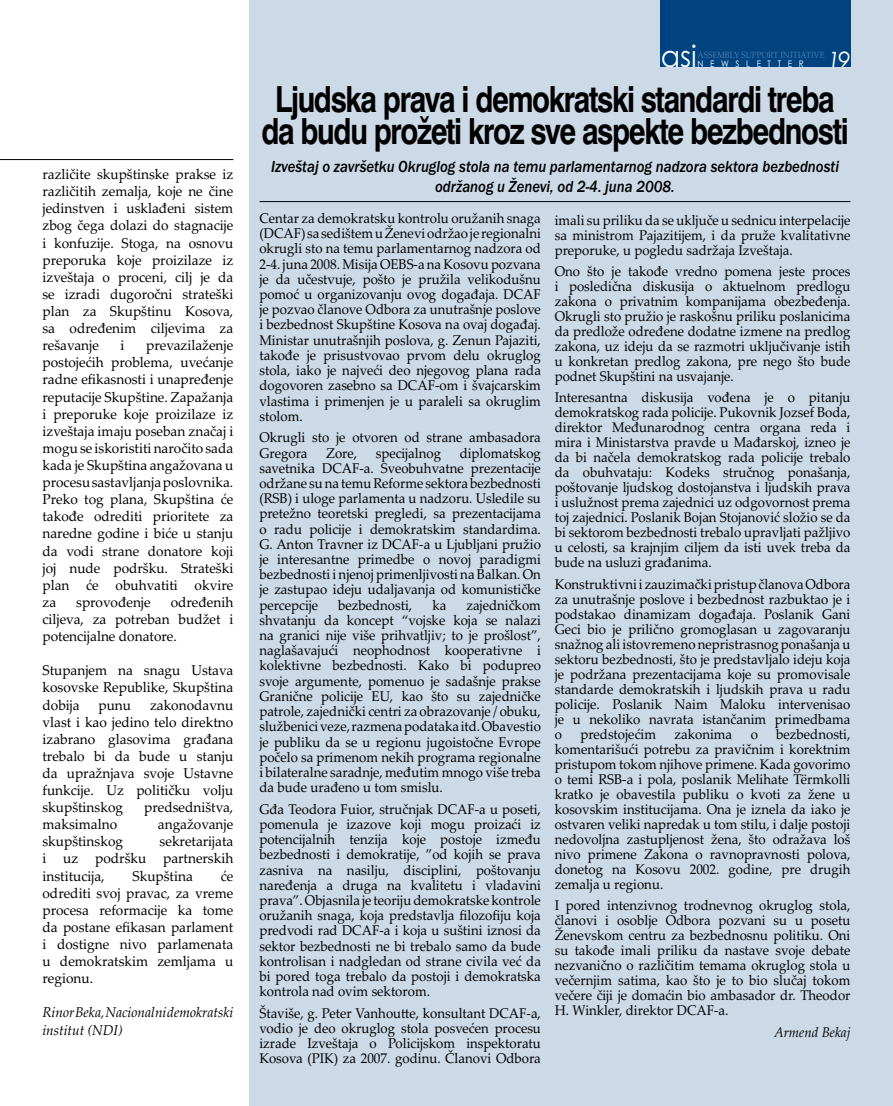
<style>
.page{position:relative;width:893px;height:1106px;background:#fff}
.page>*{position:absolute;margin:0;border:0;box-sizing:border-box;transform-origin:0 0}
.t1{font:700 36px/31.5px "Swiss 721 BT";letter-spacing:-.045em;color:#000;text-align:center;scale:.82 1}
.t2{font:30px "Century Gothic";color:#fff;scale:.95 1}
.t3{font:italic 22.5px "Century Gothic";color:#fff}
.t4{font:italic 500 16.5px/19.8px "Franklin Gothic";color:#000;text-align:center;scale:.9 1}
.t5{font:14.25px/17.1px "Palatino Linotype";color:#000;text-align:justify;scale:.96 1}
.t6{font:italic 14.25px/17.1px "Palatino Linotype";color:#000;scale:.96 1}
.t7{font:14.1px/15.1px "Palatino Linotype";color:#000;text-align:justify;scale:.94 1}
.t8{font:italic 14.1px "Palatino Linotype";color:#000;scale:.94 1}
.t9{font:9px "Palatino Linotype";color:#4c7ba7;scale:.9 1}
.t10{font:9px "Century Gothic";letter-spacing:.82em;color:#fff;scale:.9 1}
</style>
<div class="page">
<div style="left:660px;top:0;width:191px;height:67px;background:#004381"></div>
<div style="left:249px;top:67px;width:644px;height:1039px;background:#ccd9e6"></div>
<hr style="left:0;top:159px;width:233px;height:1px;background:#000">
<hr style="left:260px;top:201px;width:590px;height:1px;background:#000">
<div style="left:249px;top:0;width:411px;height:78px;background:#ccd9e6"></div>
<div style="left:851px;top:0;width:42px;height:78px;background:#ccd9e6"></div>
<p class="t5" style="left:43px;top:167px;width:200px">različite skupštinske prakse iz različitih zemalja, koje ne čine jedinstven i usklađeni sistem zbog čega dolazi do stagnacĳe i konfuzĳe. Stoga, na osnovu preporuka koje proizilaze iz izveštaja o proceni, cilj je da se izradi dugoročni strateški plan za Skupštinu Kosova, sa određenim ciljevima za rešavanje</p>
<p class="t5" style="left:43px;top:338px;width:200px;text-indent:104px">prevazilaženje postojećih problema, uvećanje radne efikasnosti i unapređenje reputacĳe Skupštine. Zapažanja i preporuke koje proizilaze iz izveštaja imaju poseban značaj i mogu se iskoristiti naročito sada kada je Skupština angažovana u procesu sastavljanja poslovnika.<br>Preko tog plana, Skupština će takođe odrediti prioritete za naredne godine i biće u stanju da vodi strane donatore koji joj nude podršku. Strateški plan će obuhvatiti okvire za</p>
<p class="t5" style="left:121px;top:338px;width:6px">i</p>
<p class="t5" style="left:43px;top:595px;width:200px;text-indent:128px">određenih ciljeva, za potreban budžet i potencĳalne donatore.</p>
<p class="t5" style="left:43px;top:663px;width:200px">Stupanjem na snagu Ustava kosovske Republike, Skupština dobĳa</p>
<p class="t5" style="left:76px;top:595px;width:79px">sprovođenje</p>
<p class="t5" style="left:43px;top:697px;width:200px;text-indent:107px">zakonodavnu vlast i kao jedino telo direktno izabrano glasovima građana trebalo bi da bude u stanju da upražnjava svoje Ustavne funkcĳe. Uz političku volju skupštinskog</p>
<p class="t5" style="left:98px;top:697px;width:36px">punu</p>
<p class="t5" style="left:144px;top:800px;width:94px">predsedništva,</p>
<p class="t5" style="left:43px;top:817px;width:79px">maksimalno</p>
<p class="t5" style="left:158px;top:817px;width:80px">angažovanje</p>
<p class="t5" style="left:43px;top:834px;width:85px">skupštinskog</p>
<p class="t5" style="left:43px;top:834px;width:200px;text-indent:117px">sekretarĳata i uz podršku partnerskih institucĳa,</p>
<p class="t5" style="left:43px;top:868px;width:200px;text-indent:178px">će odrediti svoj pravac, za vreme procesa reformacĳe ka tome da postane efikasan parlament i dostigne nivo parlamenata u demokratskim zemljama u regionu.</p>
<p class="t6" style="left:43px;top:1005px;width:200px">Rinor Beka, Nacionalni demokratski institut (NDI)</p>
<p class="t5" style="left:133px;top:868px;width:64px">Skupština</p>
<h2 class="t2" style="left:661px;top:40px;width:40px">asi</h2>
<p class="t10" style="left:698px;top:59px;width:119px">NEWSLETTER</p>
<h3 class="t3" style="left:828px;top:47px;width:24px">19</h3>
<h1 class="t1" style="left:261px;top:88px;width:718px">Ljudska prava i demokratski standardi treba da budu prožeti kroz sve aspekte bezbednosti</h1>
<p class="t4" style="left:271px;top:158px;width:633px">Izveštaj o završetku Okruglog stola na temu parlamentarnog nadzora sektora bezbednosti održanog u Ženevi, od 2-4. juna 2008.</p>
<p class="t7" style="left:259px;top:212px;width:301px">Centar za demokratsku kontrolu oružanih snaga (DCAF) sa sedištem u Ženevi održao je regionalni okrugli sto na temu parlamentarnog nadzora od 2-4. juna 2008. Misĳa OEBS-a na Kosovu pozvana je da učestvuje, pošto je pružila velikodušnu pomoć u organizovanju ovog događaja. DCAF je pozvao članove Odbora za unutrašnje poslove i bezbednost Skupštine Kosova na ovaj događaj.<br>Ministar unutrašnjih poslova, g. Zenun Pajaziti, takođe je prisustvovao prvom delu okruglog stola, iako je najveći deo njegovog plana rada dogovoren zasebno sa DCAF-om i švajcarskim vlastima i primenjen je u paraleli sa okruglim stolom.</p>
<p class="t7" style="left:259px;top:431px;width:301px">Okrugli sto je otvoren od strane ambasadora<br>Gregora</p>
<p class="t9" style="left:698px;top:51px;width:143px">ASSEMBLY SUPPORT INITIATIVE</p>
<p class="t7" style="left:555px;top:214px;width:316px">imali su priliku da se uključe u sednicu interpelacĳe sa ministrom Pajazitĳem, i da pruže kvalitativne preporuke, u pogledu sadržaja Izveštaja.</p>
<p class="t7" style="left:555px;top:265px;width:316px">Ono što je takođe vredno pomena jeste proces i posledična diskusĳa o aktuelnom predlogu zakona o privatnim kompanĳama obezbeđenja.<br>Okrugli sto pružio je raskošnu priliku poslanicima da predlože određene dodatne izmene na predlog zakona, uz ideju da se razmotri uključivanje istih u konkretan predlog zakona, pre nego što bude podnet Skupštini na usvajanje.</p>
<p class="t7" style="left:555px;top:392px;width:316px">Interesantna diskusĳa vođena je o pitanju demokratskog rada policĳe. Pukovnik Jozsef Boda, direktor Međunarodnog centra organa reda i mira i Ministarstva pravde u Mađarskoj, izneo je da bi načela demokratskog rada policĳe trebalo da obuhvataju: Kodeks stručnog ponašanja, poštovanje ljudskog dostojanstva i ljudskih prava i uslužnost prema zajednici uz odgovornost prema toj zajednici. Poslanik Bojan Stojanović složio se da bi sektorom bezbednosti trebalo upravljati pažljivo u celosti, sa krajnjim ciljem da isti uvek treba da bude na usluzi građanima.</p>
<p class="t7" style="left:555px;top:578px;width:316px">Konstruktivni i zauzimački pristup članova Odbora za unutrašnje poslove i bezbednost razbuktao je i podstakao dinamizam događaja. Poslanik Gani Geci bio je prilično gromoglasan u zagovaranju snažnog ali istovremeno nepristrasnog ponašanja u sektoru bezbednosti, što je predstavljalo ideju koja je podržana prezentacĳama koje su promovisale standarde demokratskih i ljudskih prava u radu policĳe. Poslanik Naim Maloku intervenisao je u nekoliko navrata istančanim primedbama o</p>
<p class="t7" style="left:259px;top:447px;width:301px;text-indent:200px">diplomatskog savetnika DCAF-a. Sveobuhvatne prezentacĳe održane su na temu Reforme sektora bezbednosti (RSB) i uloge parlamenta u nadzoru. Usledile su pretežno teoretski pregledi, sa prezentacĳama o radu policĳe i demokratskim standardima.<br>G. Anton Travner iz DCAF-a u Ljubljani pružio je interesantne primedbe o novoj paradigmi bezbednosti i njenoj primenljivosti na Balkan. On je zastupao ideju udaljavanja od komunističke percepcĳe</p>
<p class="t7" style="left:326px;top:447px;width:34px">Zore,</p>
<p class="t7" style="left:376px;top:447px;width:71px">specĳalnog</p>
<p class="t7" style="left:259px;top:599px;width:301px;text-indent:207px">zajedničkom shvatanju da koncept “vojske koja se nalazi na granici nĳe više prihvatljiv; to je prošlost”, naglašavajući neophodnost kooperativne i kolektivne bezbednosti. Kako bi podupreo svoje argumente, pomenuo je sadašnje prakse Granične policĳe EU, kao što su zajedničke patrole, zajednički centri za obrazovanje / obuku, službenici veze, razmena podataka itd. Obavestio je publiku da se u regionu jugoistočne Evrope počelo sa primenom nekih programa regionalne i bilateralne saradnje, međutim mnogo više treba da bude urađeno u tom smislu.</p>
<p class="t7" style="left:259px;top:803px;width:301px">Gđa Teodora Fuior, stručnjak DCAF-a u poseti, pomenula je izazove koji mogu proizaći iz potencĳalnih tenzĳa koje postoje između bezbednosti i demokratĳe, ”od kojih se prava zasniva na nasilju, disciplini, poštovanju naređenja a druga na kvalitetu i vladavini prava”. Objasnila je teorĳu demokratske kontrole oružanih snaga, koja predstavlja filozofiju koja predvodi rad DCAF-a i koja u suštini iznosi da sektor bezbednosti ne bi trebalo samo da bude kontrolisan i nadgledan od strane civila već da bi pored toga trebalo da postoji i demokratska kontrola nad ovim sektorom.</p>
<p class="t7" style="left:259px;top:1007px;width:301px">Štaviše, g. Peter Vanhou e, konsultant DCAF-a, vodio je deo okruglog stola posvećen procesu izrade Izveštaja o Policĳskom inspektoratu Kosova (PIK) za 2007. godinu. Članovi Odbora</p>
<p class="t7" style="left:338px;top:599px;width:80px">bezbednosti,</p>
<p class="t7" style="left:432px;top:599px;width:16px">ka</p>
<p class="t7" style="left:580px;top:728px;width:82px">predstojećim</p>
<p class="t7" style="left:674px;top:728px;width:63px">zakonima</p>
<p class="t7" style="left:751px;top:728px;width:9px">o</p>
<p class="t7" style="left:555px;top:728px;width:316px;text-indent:222px">bezbednosti, komentarišući potrebu za pravičnim i korektnim pristupom tokom njihove primene. Kada govorimo o temi RSB-a i pola, poslanik Melihate Tërmkolli kratko je obavestila publiku o kvoti za žene u kosovskim institucĳama. Ona je iznela da iako je ostvaren veliki napredak u tom stilu, i dalje postoji nedovoljna zastupljenost žena, što odražava loš nivo primene Zakona o ravnopravnosti polova, donetog na Kosovu 2002. godine, pre drugih zemalja u regionu.</p>
<p class="t7" style="left:555px;top:899px;width:316px">I pored intenzivnog trodnevnog okruglog stola, članovi i osoblje Odbora pozvani su u posetu Ženevskom centru za bezbednosnu politiku. Oni su takođe imali priliku da nastave svoje debate nezvanično o različitim temama okruglog stola u večernjim satima, kao što je to bio slučaj tokom večere čĳi je domaćin bio ambasador dr. Theodor H. Winkler, direktor DCAF-a.</p>
<p class="t8" style="left:774px;top:1026px;width:83px">Armend Bekaj</p>
</div>
